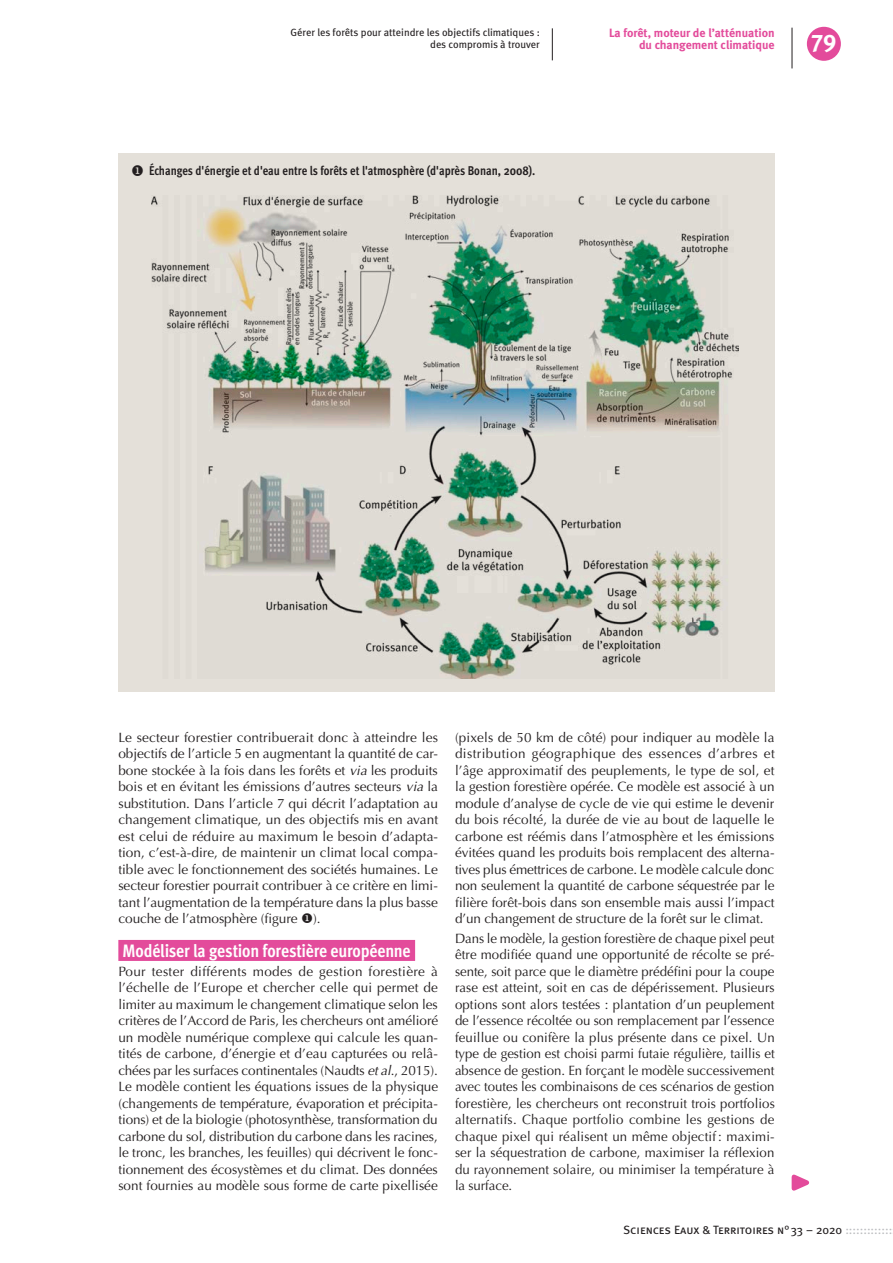
<style>
.page{position:relative;width:893px;height:1263px;background:#fff}
.page>*{position:absolute;margin:0;border:0;box-sizing:border-box;transform-origin:0 0}
.t1{font:24px "Meta Bold Caps Expert";color:#fff}
.t2{font:700 18px "Meta Cond OT";letter-spacing:-.01em;color:#fff}
.t3{font:13.5px/16.5px "Optima";letter-spacing:-.005em;color:#231f20;text-align:justify}
.titre_figure{font:700 12.75px "Meta Cond OT";color:#231f20}
.t4{font:700 12px/12px "Meta";color:#e34b9b;text-align:right}
.t5{font:12px "Meta Book Caps";letter-spacing:-.005em;color:#231f20}
.roulette_article{font:10.5px/12px "Meta Book LF";color:#231f20;text-align:right}
.s1{font-style:italic}
.s2{color:#bcbdc0}
</style>
<div class="page">
<div style="left:118px;top:940px;width:297px;height:21px;background:#e34b9b"></div>
<svg style="left:791px;top:1174px;width:19px;height:17px"></svg>
<hr style="left:552px;top:28px;width:1px;height:32px;background:#231f20">
<div style="left:118px;top:153px;width:657px;height:539px;background:#e4e0d9"></div>
<img style="left:152px;top:195px;width:586px;height:483px">
<div style="left:807px;top:27px;width:34px;height:34px;background:#e34b9b;border-radius:50%"></div>
<hr style="left:792px;top:28px;width:1px;height:40px;background:#231f20">
<p class="roulette_article" style="left:291px;top:26px;width:251px">Gérer les forêts pour atteindre les objectifs climatiques : des compromis à trouver</p>
<p class="titre_figure" style="left:131px;top:162px;width:406px">◆ Échanges d'énergie et d'eau entre ls forêts et l'atmosphère (d'après Bonan, 2008).</p>
<p class="t4" style="left:609px;top:27px;width:167px">La forêt, moteur de l’atténuation du changement climatique</p>
<p class="t1" style="left:811px;top:28px;width:27px">79</p>
<p class="t3" style="left:118px;top:729px;width:321px">Le secteur forestier contribuerait donc à atteindre les objectifs de l’article 5 en augmentant la quantité de car&shy;bone stockée à la fois dans les forêts et <span class="s1">via</span> les produits bois et en évitant les émissions d’autres secteurs <span class="s1">via</span> la substitution. Dans l’article 7 qui décrit l’adaptation au changement climatique, un des objectifs mis en avant est celui de réduire au maximum le besoin d’adapta&shy;tion, c’est-à-dire, de maintenir un climat local compa&shy;tible avec le fonctionnement des sociétés humaines. Le secteur forestier pourrait contribuer à ce critère en limi&shy;tant l’augmentation de la température dans la plus basse couche de l’atmosphère (figure ◆).</p>
<h1 class="t2" style="left:123px;top:939px;width:290px">Modéliser la gestion forestière européenne</h1>
<p class="t3" style="left:118px;top:963px;width:321px">Pour tester différents modes de gestion forestière à l’échelle de l’Europe et chercher celle qui permet de limiter au maximum le changement climatique selon les critères de l’Accord de Paris, les chercheurs ont amélioré un modèle numérique complexe qui calcule les quan&shy;tités de carbone, d’énergie et d’eau capturées ou relâ&shy;chées par les surfaces continentales (Naudts <span class="s1">et al</span>., 2015).<br>Le modèle contient les équations issues de la physique (changements de température, évaporation et précipita&shy;tions) et de la biologie (photosynthèse, transformation du carbone du sol, distribution du carbone dans les racines, le tronc, les branches, les feuilles) qui décrivent le fonc&shy;tionnement des écosystèmes et du climat. Des données sont fournies au modèle sous forme de carte pixellisée</p>
<p class="t3" style="left:455px;top:729px;width:321px">(pixels de 50 km de côté) pour indiquer au modèle la distribution géographique des essences d’arbres et l’âge approximatif des peuplements, le type de sol, et la gestion forestière opérée. Ce modèle est associé à un module d’analyse de cycle de vie qui estime le devenir du bois récolté, la durée de vie au bout de laquelle le carbone est réémis dans l’atmosphère et les émissions évitées quand les produits bois remplacent des alterna&shy;tives plus émettrices de carbone. Le modèle calcule donc non seulement la quantité de carbone séquestrée par le filière forêt-bois dans son ensemble mais aussi l’impact d’un changement de structure de la forêt sur le climat.</p>
<p class="t3" style="left:455px;top:930px;width:321px">Dans le modèle, la gestion forestière de chaque pixel peut être modifiée quand une opportunité de récolte se pré&shy;sente, soit parce que le diamètre prédéfini pour la coupe rase est atteint, soit en cas de dépérissement. Plusieurs options sont alors testées : plantation d’un peuplement de l’essence récoltée ou son remplacement par l’essence feuillue ou conifère la plus présente dans ce pixel. Un type de gestion est choisi parmi futaie régulière, taillis et absence de gestion. En forçant le modèle successivement avec toutes les combinaisons de ces scénarios de gestion forestière, les chercheurs ont reconstruit trois portfolios alternatifs. Chaque portfolio combine les gestions de chaque pixel qui réalisent un même objectif : maximi&shy;ser la séquestration de carbone, maximiser la réflexion du rayonnement solaire, ou minimiser la température à la surface.</p>
<p class="t5" style="left:623px;top:1223px;width:271px">Sciences Eaux &amp; Territoires n°33 – 2020 <span class="s2">:::::::::::::</span></p>
</div>
